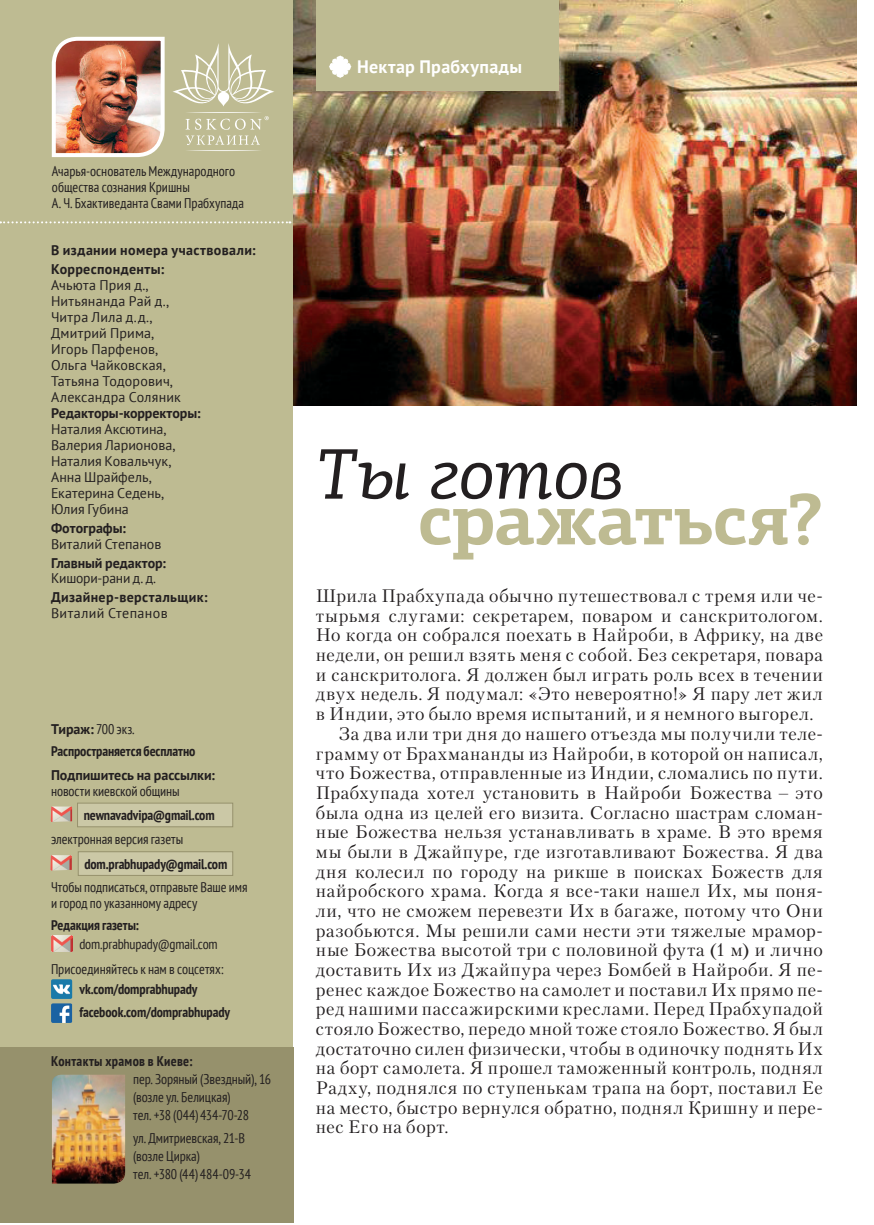
<style>
.page{position:relative;width:874px;height:1225px;background:#fff}
.page>*{position:absolute;margin:0;border:0;box-sizing:border-box;transform-origin:0 0}
.t1{font:700 72px "PF Agora Slab Pro";letter-spacing:-.015em;color:#bebb92}
.t2{font:italic 72px "PF Agora Slab Pro";color:#231f20}
.t3{font:18px "Petersburg C";letter-spacing:.035em;color:#231f20}
.t4{font:700 18px "PT Sans";letter-spacing:.015em;color:#fff}
.t5{font:condensed 14px/18px "PT Sans";letter-spacing:-.005em;color:#231f20}
.t6{font:14px/16px "PT Sans";letter-spacing:.01em;color:#231f20}
.t7{font:700 condensed 14px/21.6px "PT Sans";letter-spacing:-.005em;color:#231f20}
.t8{font:700 14px "PT Sans";letter-spacing:.01em;color:#231f20}
.t9{font:700 condensed 14px "PT Sans";letter-spacing:.02em;color:#231f20}
.t10{font:14px "PT Sans";letter-spacing:-.015em;color:#231f20}
.s1{font-stretch:normal}
.s2{font-weight:400}
</style>
<div class="page">
<img style="left:293px;top:0;width:563px;height:405px">
<div style="left:0;top:0;width:293px;height:1047px;background:#bebb92"></div>
<div style="left:0;top:1047px;width:293px;height:176px;background:#96916c"></div>
<svg style="left:0;top:221px;width:290px;height:2px"></svg>
<img style="left:50px;top:35px;width:116px;height:124px">
<img style="left:51px;top:979px;width:21px;height:20px">
<img style="left:51px;top:1003px;width:21px;height:20px">
<svg style="left:185px;top:112px;width:84px;height:39px;background:#c6c4a0"></svg>
<svg style="left:172px;top:43px;width:102px;height:63px;background:#c9c7a5"></svg>
<img style="left:52px;top:1074px;width:73px;height:109px">
<img style="left:51px;top:935px;width:21px;height:16px">
<div style="left:77px;top:803px;width:156px;height:24px;background:#cbc8a6"></div>
<div style="left:77px;top:802px;width:156px;height:25px;border:1px solid #96916c"></div>
<img style="left:51px;top:806px;width:21px;height:16px">
<div style="left:78px;top:851px;width:155px;height:24px;background:#cbc8a6"></div>
<div style="left:78px;top:851px;width:155px;height:25px;border:1px solid #96916c"></div>
<img style="left:50px;top:855px;width:22px;height:15px">
<div style="left:316px;top:0;width:241px;height:90px;background:#bebb92"></div>
<svg style="left:329px;top:55px;width:22px;height:23px"></svg>
<p class="t5" style="left:52px;top:163px;width:194px;line-height:16px">Ачарья-основатель Международного общества сознания Кришны<br>А. Ч. Бхактиведанта Свами Прабхупада</p>
<p class="t8" style="left:51px;top:241px;width:206px">В издании номера участвовали:</p>
<p class="t8" style="left:51px;top:259px;width:115px">Корреспонденты:</p>
<p class="t6" style="left:51px;top:276px;width:131px">Ачьюта Прия д.,<br>Нитьянанда Рай д.,<br>Читра Лила д.д.,<br>Дмитрий Прима,<br>Игорь Парфенов,<br>Ольга Чайковская,<br>Татьяна Тодорович,<br>Александра Соляник</p>
<p class="t8" style="left:51px;top:403px;width:151px">Редакторы-корректоры:</p>
<p class="t6" style="left:51px;top:420px;width:126px">Наталия Аксютина,<br>Валерия Ларионова,<br>Наталия Ковальчук,<br>Анна Шрайфель,<br>Екатерина Седень,<br>Юлия Губина</p>
<p class="t8" style="left:51px;top:518px;width:76px">Фотографы:</p>
<p class="t6" style="left:51px;top:535px;width:112px">Виталий Степанов</p>
<p class="t8" style="left:51px;top:553px;width:116px">Главный редактор:</p>
<p class="t10" style="left:51px;top:569px;width:106px">Кишори-рани д. д.</p>
<p class="t8" style="left:51px;top:588px;width:158px">Дизайнер-верстальщик:</p>
<p class="t6" style="left:51px;top:605px;width:118px">Виталий Степанов</p>
<p class="t7" style="left:51px;top:718px;width:146px"><span class="s1">Тираж:</span> <span class="s2">700 экз.<br></span>Распространяется бесплатно</p>
<p class="t8" style="left:51px;top:766px;width:165px">Подпишитесь на рассылки:</p>
<p class="t5" style="left:51px;top:782px;width:130px">новости киевской общины</p>
<p class="t5" style="left:51px;top:830px;width:134px">электронная версия газеты</p>
<p class="t5" style="left:51px;top:879px;width:198px;line-height:16px">Чтобы подписаться, отправьте Ваше имя и город по указанному адресу</p>
<p class="t7" style="left:84px;top:804px;width:132px">newnavadvipa@gmail.com</p>
<p class="t7" style="left:84px;top:853px;width:144px">dom.prabhupady@gmail.com</p>
<p class="t7" style="left:51px;top:914px;width:89px">Редакция газеты:</p>
<p class="t5" style="left:79px;top:934px;width:140px">dom.prabhupady@gmail.com</p>
<p class="t5" style="left:51px;top:959px;width:174px">Присоединяйтесь к нам в соцсетях:</p>
<p class="t7" style="left:79px;top:976px;width:152px;line-height:24px">vk.com/domprabhupady facebook.com/domprabhupady</p>
<p class="t9" style="left:51px;top:1051px;width:143px">Контакты храмов в Киеве:</p>
<p class="t5" style="left:133px;top:1069px;width:139px">пер. Зоряный (Звездный), 16 (возле ул. Белицкая)<br>тел. +38 (044) 434-70-28</p>
<p class="t5" style="left:133px;top:1129px;width:119px">ул. Дмитриевская, 21-В (возле Цирка)<br>тел. +380 (44) 484-09-34</p>
<p class="t4" style="left:357px;top:55px;width:166px">Нектар Прабхупады</p>
<h1 class="t2" style="left:316px;top:431px;width:309px">Ты готов</h1>
<h1 class="t1" style="left:417px;top:474px;width:406px">сражаться?</h1>
<p class="t3" style="left:316px;top:585px;width:508px">Шрила Прабхупада обычно путешествовал с тремя или че-</p>
<p class="t3" style="left:316px;top:605px;width:508px">тырьмя слугами: секретарем, поваром и санскритологом.</p>
<p class="t3" style="left:316px;top:624px;width:508px">Но когда он собрался поехать в Найроби, в Африку, на две</p>
<p class="t3" style="left:316px;top:644px;width:508px">недели, он решил взять меня с собой. Без секретаря, повара</p>
<p class="t3" style="left:316px;top:664px;width:508px">и санскритолога. Я должен был играть роль всех в течении</p>
<p class="t3" style="left:316px;top:683px;width:508px">двух недель. Я подумал: «Это невероятно!» Я пару лет жил</p>
<p class="t3" style="left:316px;top:703px;width:499px">в Индии, это было время испытаний, и я немного выгорел.</p>
<p class="t3" style="left:338px;top:723px;width:485px">За два или три дня до нашего отъезда мы получили теле-</p>
<p class="t3" style="left:316px;top:742px;width:508px">грамму от Брахмананды из Найроби, в которой он написал,</p>
<p class="t3" style="left:316px;top:762px;width:508px">что Божества, отправленные из Индии, сломались по пути.</p>
<p class="t3" style="left:316px;top:782px;width:508px">Прабхупада хотел установить в Найроби Божества – это</p>
<p class="t3" style="left:316px;top:801px;width:508px">была одна из целей его визита. Согласно шастрам сломан-</p>
<p class="t3" style="left:316px;top:821px;width:508px">ные Божества нельзя устанавливать в храме. В это время</p>
<p class="t3" style="left:316px;top:841px;width:508px">мы были в Джайпуре, где изготавливают Божества. Я два</p>
<p class="t3" style="left:316px;top:860px;width:508px">дня колесил по городу на рикше в поисках Божеств для</p>
<p class="t3" style="left:316px;top:880px;width:508px">найробского храма. Когда я все-таки нашел Их, мы поня-</p>
<p class="t3" style="left:316px;top:900px;width:508px">ли, что не сможем перевезти Их в багаже, потому что Они</p>
<p class="t3" style="left:316px;top:919px;width:508px">разобьются. Мы решили сами нести эти тяжелые мрамор-</p>
<p class="t3" style="left:316px;top:939px;width:508px">ные Божества высотой три с половиной фута (1 м) и лично</p>
<p class="t3" style="left:316px;top:959px;width:508px">доставить Их из Джайпура через Бомбей в Найроби. Я пе-</p>
<p class="t3" style="left:316px;top:978px;width:508px">ренес каждое Божество на самолет и поставил Их прямо пе-</p>
<p class="t3" style="left:316px;top:998px;width:508px">ред нашими пассажирскими креслами. Перед Прабхупадой</p>
<p class="t3" style="left:316px;top:1018px;width:508px">стояло Божество, передо мной тоже стояло Божество. Я был</p>
<p class="t3" style="left:316px;top:1037px;width:508px">достаточно силен физически, чтобы в одиночку поднять Их</p>
<p class="t3" style="left:316px;top:1057px;width:508px">на борт самолета. Я прошел таможенный контроль, поднял</p>
<p class="t3" style="left:316px;top:1077px;width:508px">Радху, поднялся по ступенькам трапа на борт, поставил Ее</p>
<p class="t3" style="left:316px;top:1096px;width:508px">на место, быстро вернулся обратно, поднял Кришну и пере-</p>
<p class="t3" style="left:316px;top:1116px;width:134px">нес Его на борт.</p>
</div>
